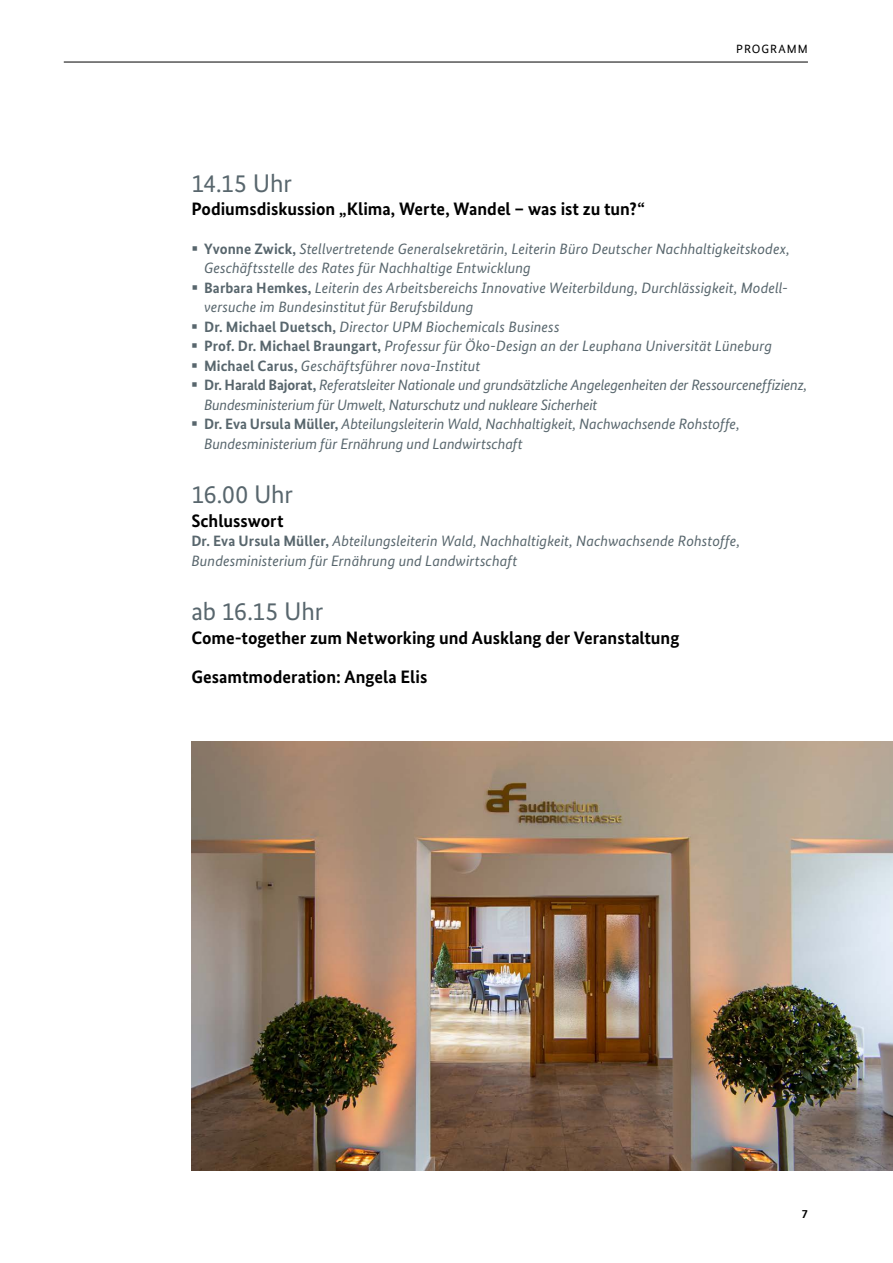
<style>
.page{position:relative;width:893px;height:1263px;background:#fff}
.page>*{position:absolute;margin:0;border:0;box-sizing:border-box;transform-origin:0 0}
.t1{font:25.5px "Bundes Sans";letter-spacing:-.005em;color:#58666d}
.t2{font:700 18px/39px "Bundes Sans";color:#000}
.t3{font:italic 15px/19.5px "Bundes Sans";color:#58666d}
.t4{font:12px "Bundes Sans Office";letter-spacing:.08em;color:#000}
.t5{font:700 12px "Bundes Sans Office";color:#000}
.s1{font-weight:700;font-style:normal}
</style>
<div class="page">
<hr style="left:64px;top:62px;width:744px;height:1px;background:#000">
<img style="left:191px;top:741px;width:702px;height:429px">
<p class="t4" style="left:736px;top:43px;width:73px">PROGRAMM</p>
<h1 class="t1" style="left:191px;top:168px;width:102px">14.15 Uhr</h1>
<p class="t2" style="left:191px;top:189px;width:455px">Podiumsdiskussion „Klima, Werte, Wandel – was ist zu tun?“</p>
<p class="t3" style="left:204px;top:238px;width:604px"><span class="s1">Yvonne Zwick,</span> Stellvertretende Generalsekretärin, Leiterin Büro Deutscher Nachhaltigkeitskodex, Geschäftsstelle des Rates für Nachhaltige Entwicklung<br><span class="s1">Barbara Hemkes,</span> Leiterin des Arbeitsbereichs Innovative Weiterbildung, Durchlässigkeit, Modell&shy;versuche im Bundesinstitut für Berufsbildung<br><span class="s1">Dr. Michael Duetsch,</span> Director UPM Biochemicals Business<br><span class="s1">Prof. Dr. Michael Braungart,</span> Professur für Öko-Design an der Leuphana Universität Lüneburg <span class="s1">Michael Carus,</span> Geschäftsführer nova-Institut<br><span class="s1">Dr. Harald Bajorat,</span> Referatsleiter Nationale und grundsätzliche Angelegenheiten der Ressourceneffizienz, Bundesministerium für Umwelt, Naturschutz und nukleare Sicherheit<br><span class="s1">Dr. Eva Ursula Müller,</span> Abteilungsleiterin Wald, Nachhaltigkeit, Nachwachsende Rohstoffe, Bundesministerium für Ernährung und Landwirtschaft</p>
<h1 class="t1" style="left:191px;top:479px;width:103px">16.00 Uhr</h1>
<p class="t2" style="left:191px;top:501px;width:94px">Schlusswort</p>
<p class="t3" style="left:191px;top:531px;width:550px"><span class="s1">Dr. Eva Ursula Müller,</span> Abteilungsleiterin Wald, Nachhaltigkeit, Nachwachsende Rohstoffe,<br>Bundesministerium für Ernährung und Landwirtschaft</p>
<h1 class="t1" style="left:191px;top:596px;width:133px">ab 16.15 Uhr</h1>
<p class="t2" style="left:191px;top:618px;width:490px">Come-together zum Networking und Ausklang der Veranstaltung<br>Gesamtmoderation: Angela Elis</p>
<p class="t5" style="left:802px;top:1207px;width:7px">7</p>
</div>
